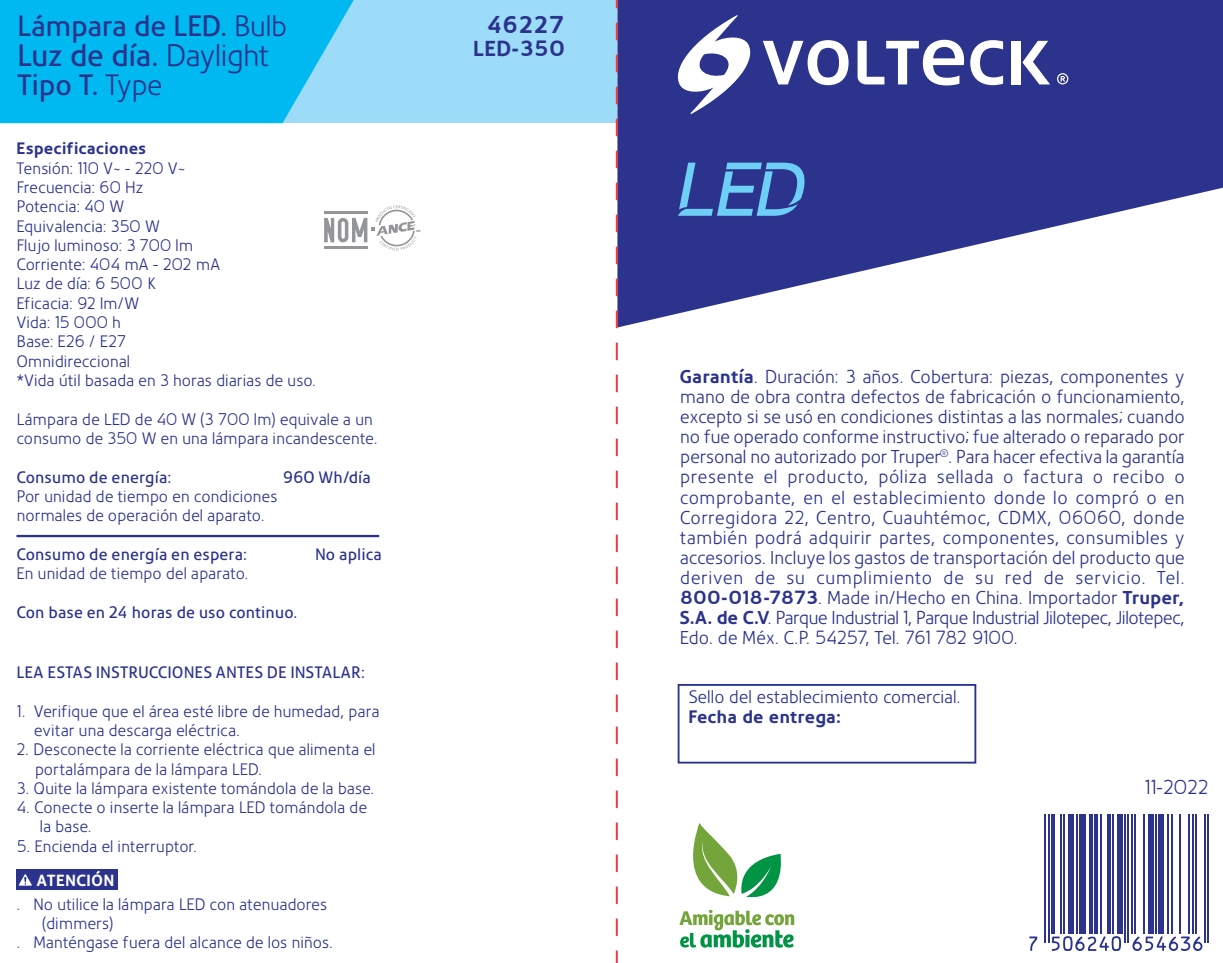
<style>
.page{position:relative;width:1223px;height:963px;background:#fff}
.page>*{position:absolute;margin:0;border:0;box-sizing:border-box;transform-origin:0 0}
.t1{font:500 30.2px "TPR Volteck";letter-spacing:.005em;color:#2b338c}
.t2{font:500 28.6px "TPR Volteck";color:#2b338c}
.t3{font:700 23.2px "TPR Volteck";color:#2b338c}
.t4{font:700 21px "TPR Volteck";color:#2b338c}
.t5{font:300 19.4px "TPR Volteck";color:#2b338c}
.t6{font:300 18px/20px "TPR Volteck";letter-spacing:-.01em;color:#2b338c;text-align:justify}
.t7{font:300 17.6px "TPR Volteck";letter-spacing:.015em;color:#2b338c}
.t8{font:700 17.6px "TPR Volteck";letter-spacing:.01em;color:#2b338c}
.t9{font:300 16px/19.4px "TPR Volteck";letter-spacing:.02em;color:#2b338c}
.t10{font:500 16px "TPR Volteck";letter-spacing:.015em;color:#2b338c}
.t11{font:700 16px "TPR Volteck";letter-spacing:.01em;color:#2b338c}
.t12{font:700 15.6px "TPR Volteck";letter-spacing:.025em;color:#fff}
.s1{font-weight:300}
.s2{font-weight:700}
</style>
<div class="page">
<div style="left:67px;top:0;width:550px;height:123px;background:#9ddcf9"></div>
<svg style="left:0;top:0;width:354px;height:123px;background:#0fbcf1"></svg>
<hr style="left:16px;top:535px;width:363px;height:2px;background:#2b338c">
<svg style="left:324px;top:205px;width:96px;height:46px"></svg>
<hr style="left:324px;top:212px;width:43px;height:2px;background:#939598">
<div style="left:16px;top:869px;width:102px;height:20px;background:#2b338c"></div>
<svg style="left:19px;top:874px;width:13px;height:12px"></svg>
<svg style="left:618px;top:0;width:605px;height:327px;fill:#2b338c"></svg>
<svg style="left:671px;top:15px;width:86px;height:99px"></svg>
<svg style="left:1057px;top:73px;width:11px;height:11px"></svg>
<svg style="left:1022px;top:41px;width:28px;height:43px"></svg>
<svg style="left:970px;top:40px;width:33px;height:45px"></svg>
<svg style="left:763px;top:40px;width:85px;height:45px"></svg>
<div style="left:1011px;top:41px;width:10px;height:43px;background:#fff"></div>
<svg style="left:857px;top:40px;width:107px;height:45px"></svg>
<svg style="left:678px;top:163px;width:129px;height:53px;background:#426ab1"></svg>
<div style="left:677px;top:684px;width:299px;height:80px;border:2px solid #2b338c"></div>
<svg style="left:693px;top:823px;width:88px;height:75px"></svg>
<svg style="left:679px;top:910px;width:115px;height:38px"></svg>
<svg style="left:1029px;top:936px;width:8px;height:15px"></svg>
<hr style="left:1044px;top:814px;width:2px;height:129px;background:#2b338c">
<hr style="left:1048px;top:814px;width:1px;height:129px;background:#2b338c">
<hr style="left:1051px;top:814px;width:3px;height:120px;background:#2b338c">
<hr style="left:1060px;top:814px;width:1px;height:120px;background:#2b338c">
<hr style="left:1063px;top:814px;width:2px;height:120px;background:#2b338c">
<div style="left:1068px;top:814px;width:6px;height:120px;background:#2b338c"></div>
<hr style="left:1075px;top:814px;width:2px;height:120px;background:#2b338c">
<div style="left:1079px;top:814px;width:7px;height:120px;background:#2b338c"></div>
<hr style="left:1089px;top:814px;width:4px;height:120px;background:#2b338c">
<hr style="left:1094px;top:814px;width:4px;height:120px;background:#2b338c">
<hr style="left:1100px;top:814px;width:1px;height:120px;background:#2b338c">
<svg style="left:1107px;top:814px;width:3px;height:120px"></svg>
<svg style="left:1051px;top:936px;width:70px;height:15px"></svg>
<hr style="left:1112px;top:814px;width:1px;height:120px;background:#2b338c">
<div style="left:1117px;top:814px;width:5px;height:120px;background:#2b338c"></div>
<hr style="left:1124px;top:814px;width:2px;height:129px;background:#2b338c">
<hr style="left:1127px;top:814px;width:2px;height:129px;background:#2b338c">
<hr style="left:1131px;top:814px;width:1px;height:120px;background:#2b338c">
<hr style="left:1134px;top:814px;width:2px;height:120px;background:#2b338c">
<hr style="left:1143px;top:814px;width:2px;height:120px;background:#2b338c">
<div style="left:1148px;top:814px;width:5px;height:120px;background:#2b338c"></div>
<hr style="left:1155px;top:814px;width:2px;height:120px;background:#2b338c">
<div style="left:1158px;top:814px;width:6px;height:120px;background:#2b338c"></div>
<hr style="left:1167px;top:814px;width:2px;height:120px;background:#2b338c">
<hr style="left:1171px;top:814px;width:1px;height:120px;background:#2b338c">
<hr style="left:1179px;top:814px;width:2px;height:120px;background:#2b338c">
<hr style="left:1188px;top:814px;width:2px;height:120px;background:#2b338c">
<svg style="left:1132px;top:936px;width:70px;height:15px"></svg>
<hr style="left:1191px;top:814px;width:2px;height:120px;background:#2b338c">
<hr style="left:1195px;top:814px;width:2px;height:120px;background:#2b338c">
<hr style="left:1203px;top:814px;width:2px;height:129px;background:#2b338c">
<hr style="left:1207px;top:814px;width:2px;height:129px;background:#2b338c">
<svg style="left:616px;top:0;width:2px;height:963px"></svg>
<h2 class="t2" style="left:17px;top:10px;width:271px">Lámpara de LED. <span class="s1">Bulb</span></h2>
<h1 class="t1" style="left:17px;top:38px;width:254px">Luz de día. <span class="s1">Daylight</span></h1>
<h2 class="t2" style="left:17px;top:68px;width:146px">Tipo T. <span class="s1">Type</span></h2>
<p class="t11" style="left:16px;top:139px;width:132px">Especificaciones</p>
<p class="t9" style="left:16px;top:158px;width:301px">Tensión: 110 V~ - 220 V~<br>Frecuencia: 60 Hz<br>Potencia: 40 W<br>Equivalencia: 350 W<br>Flujo luminoso: 3 700 lm<br>Corriente: 404 mA - 202 mA<br>Luz de día: 6 500 K<br>Eficacia: 92 lm/W<br>Vida: 15 000 h<br>Base: E26 / E27<br>Omnidireccional<br>*Vida útil basada en 3 horas diarias de uso.</p>
<p class="t9" style="left:16px;top:409px;width:362px">Lámpara de LED de 40 W (3 700 lm) equivale a un consumo de 350 W en una lámpara incandescente.</p>
<p class="t10" style="left:16px;top:468px;width:156px">Consumo de energía:</p>
<p class="t10" style="left:284px;top:468px;width:89px">960 Wh/día</p>
<p class="t9" style="left:16px;top:487px;width:262px">Por unidad de tiempo en condiciones normales de operación del aparato.</p>
<p class="t10" style="left:16px;top:545px;width:232px">Consumo de energía en espera:</p>
<p class="t10" style="left:315px;top:545px;width:68px">No aplica</p>
<p class="t9" style="left:16px;top:564px;width:233px">En unidad de tiempo del aparato.</p>
<p class="t10" style="left:16px;top:603px;width:282px">Con base en 24 horas de uso continuo.</p>
<p class="t10" style="left:16px;top:663px;width:350px">LEA ESTAS INSTRUCCIONES ANTES DE INSTALAR:</p>
<p class="t9" style="left:34px;top:701px;width:347px;text-indent:-17px">1. Verifique que el área esté libre de humedad, para evitar una descarga eléctrica.</p>
<p class="t9" style="left:35px;top:740px;width:342px;text-indent:-18px">2. Desconecte la corriente eléctrica que alimenta el portalámpara de la lámpara LED.</p>
<p class="t9" style="left:16px;top:779px;width:359px">3. Quite la lámpara existente tomándola de la base.</p>
<p class="t9" style="left:40px;top:798px;width:328px;text-indent:-23px">4. Conecte o inserte la lámpara LED tomándola de la base.</p>
<p class="t9" style="left:16px;top:837px;width:182px">5. Encienda el interruptor.</p>
<p class="t12" style="left:36px;top:870px;width:80px">ATENCIÓN</p>
<p class="t9" style="left:16px;top:895px;width:312px">. No utilice la lámpara LED con atenuadores</p>
<p class="t9" style="left:42px;top:914px;width:73px">(dimmers)</p>
<p class="t9" style="left:16px;top:933px;width:318px">. Manténgase fuera del alcance de los niños.</p>
<p class="t3" style="left:486px;top:10px;width:80px">46227</p>
<p class="t4" style="left:473px;top:35px;width:93px">LED-350</p>
<p class="t6" style="left:680px;top:367px;width:506px"><span class="s2">Garantía</span>. Duración: 3 años. Cobertura: piezas, componentes y mano de obra contra defectos de fabricación o funcionamiento, excepto si se usó en condiciones distintas a las normales; cuando no fue operado conforme instructivo; fue alterado o reparado por personal no autorizado por Truper<sup>®</sup>. Para hacer efectiva la garantía presente el producto, póliza sellada o factura o recibo o comprobante, en el establecimiento donde lo compró o en Corregidora 22, Centro, Cuauhtémoc, CDMX, 06060, donde también podrá adquirir partes, componentes, consumibles y accesorios. Incluye los gastos de transportación del producto que deriven de su cumplimiento de su red de servicio. Tel.<br><span class="s2">800-018-7873</span>. Made in/Hecho en China. Importador <span class="s2">Truper, S.A. de C.V</span>. Parque Industrial 1, Parque Industrial Jilotepec, Jilotepec, Edo. de Méx. C.P. 54257, Tel. 761 782 9100.</p>
<p class="t7" style="left:688px;top:687px;width:274px">Sello del establecimiento comercial.</p>
<p class="t8" style="left:688px;top:706px;width:154px">Fecha de entrega:</p>
<p class="t5" style="left:1144px;top:776px;width:65px">11-2022</p>
</div>
